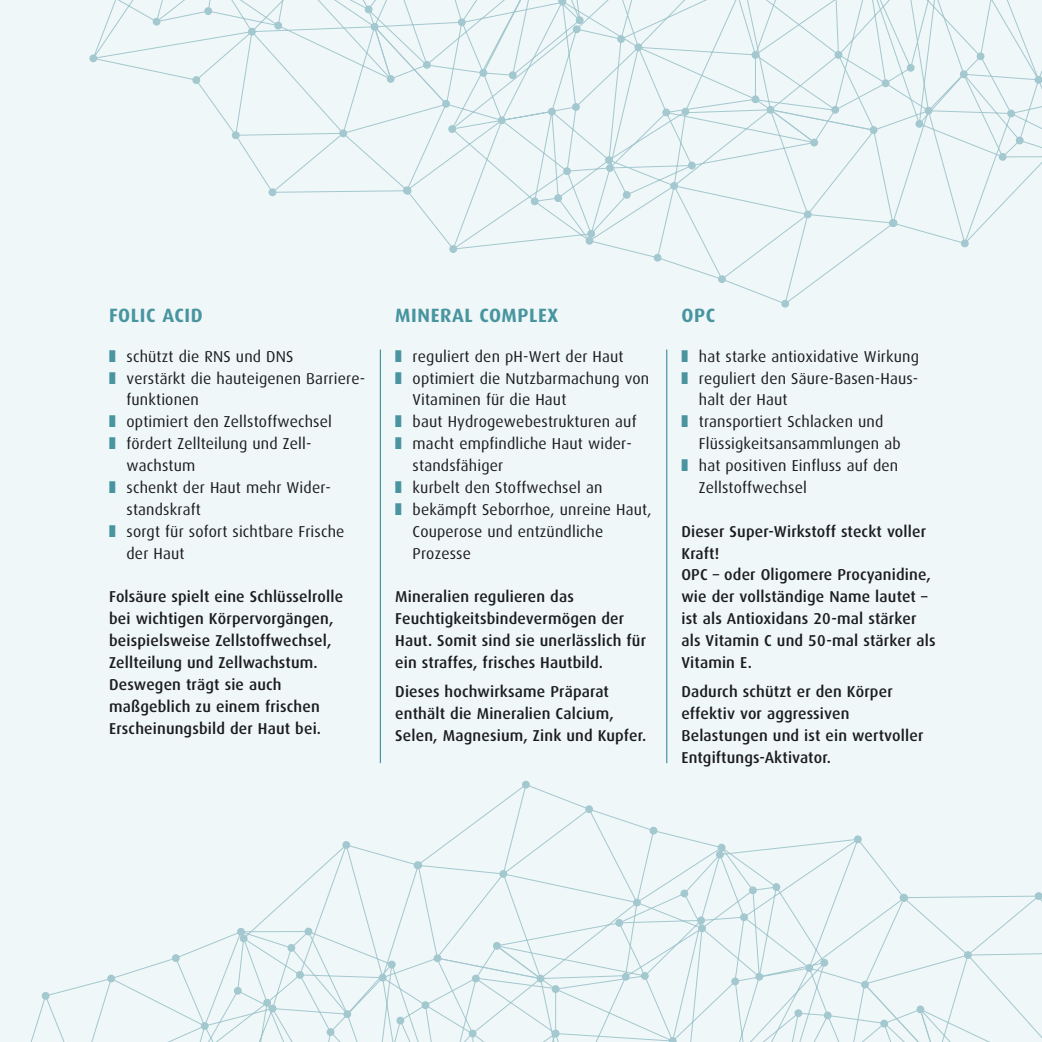
<style>
.page{position:relative;width:1042px;height:1042px;background:#f0f7f8}
.page>*{position:absolute;margin:0;border:0;box-sizing:border-box;transform-origin:0 0}
.t1{font:700 19.25px "Dax";letter-spacing:.03em;color:#4895a0}
.t2{font:500 15.75px/21.9px "Dax";letter-spacing:.01em;color:#1b1c20}
.t3{font:15.75px "Dax";letter-spacing:.01em;color:#1b1c20}
.s1{font-family:"European Pi Three";color:#4895a0}
</style>
<div class="page">
<svg style="left:961px;top:244px;width:8px;height:4px"></svg>
<svg style="left:894px;top:0;width:148px;height:244px"></svg>
<div style="left:890px;top:220px;width:7px;height:6px;background:#a3c8cf;border-radius:50%"></div>
<div style="left:889px;top:219px;width:8px;height:8px;border:1px solid #a3c8cf;border-radius:50%"></div>
<div style="left:782px;top:300px;width:6px;height:7px;background:#a3c8cf;border-radius:50%"></div>
<div style="left:781px;top:300px;width:8px;height:8px;border:1px solid #a3c8cf;border-radius:50%"></div>
<svg style="left:410px;top:0;width:484px;height:304px"></svg>
<svg style="left:404px;top:193px;width:9px;height:2px"></svg>
<svg style="left:268px;top:193px;width:9px;height:3px"></svg>
<svg style="left:89px;top:0;width:548px;height:193px"></svg>
<svg style="left:1033px;top:892px;width:9px;height:4px"></svg>
<svg style="left:943px;top:896px;width:99px;height:146px"></svg>
<svg style="left:342px;top:841px;width:8px;height:3px"></svg>
<svg style="left:30px;top:844px;width:387px;height:198px"></svg>
<div style="left:414px;top:862px;width:7px;height:6px;background:#a3c8cf;border-radius:50%"></div>
<div style="left:414px;top:861px;width:7px;height:8px;border:1px solid #a3c8cf;border-radius:50%"></div>
<div style="left:523px;top:781px;width:6px;height:7px;background:#a3c8cf;border-radius:50%"></div>
<div style="left:522px;top:781px;width:8px;height:7px;border:1px solid #a3c8cf;border-radius:50%"></div>
<svg style="left:417px;top:784px;width:526px;height:258px"></svg>
<hr style="left:380px;top:349px;width:1px;height:414px;background:#4895a0">
<hr style="left:666px;top:349px;width:1px;height:414px;background:#4895a0">
<p class="t1" style="left:109px;top:305px;width:85px">FOLIC ACID</p>
<p class="t3" style="left:109px;top:347px;width:105px"><span class="s1">M</span> schützt die RNS</p>
<p class="t3" style="left:236px;top:347px;width:49px">und DNS</p>
<p class="t3" style="left:109px;top:369px;width:257px"><span class="s1">M</span> verstärkt die hauteigenen Barriere-</p>
<p class="t3" style="left:126px;top:391px;width:74px">funktionen</p>
<p class="t3" style="left:109px;top:413px;width:224px"><span class="s1">M</span> optimiert den Zellstoffwechsel</p>
<p class="t3" style="left:109px;top:435px;width:202px"><span class="s1">M</span> fördert Zellteilung und Zell-</p>
<p class="t3" style="left:126px;top:457px;width:70px">wachstum</p>
<p class="t3" style="left:109px;top:479px;width:223px"><span class="s1">M</span> schenkt der Haut mehr Wider-</p>
<p class="t3" style="left:126px;top:500px;width:76px">standskraft</p>
<p class="t3" style="left:109px;top:522px;width:237px"><span class="s1">M</span> sorgt für sofort sichtbare Frische</p>
<p class="t3" style="left:126px;top:544px;width:60px">der Haut</p>
<p class="t2" style="left:109px;top:586px;width:235px">Folsäure spielt eine Schlüsselrolle bei wichtigen Körpervorgängen, beispielsweise Zellstoffwechsel,<br>Zellteilung und Zellwachstum.<br>Deswegen trägt sie auch maßgeblich zu einem frischen<br>Erscheinungsbild der Haut bei.</p>
<p class="t1" style="left:395px;top:305px;width:164px">MINERAL COMPLEX</p>
<p class="t3" style="left:395px;top:347px;width:230px"><span class="s1">M</span> reguliert den pH-Wert der Haut</p>
<p class="t3" style="left:395px;top:369px;width:255px"><span class="s1">M</span> optimiert die Nutzbarmachung von</p>
<p class="t3" style="left:413px;top:391px;width:155px">Vitaminen für die Haut</p>
<p class="t3" style="left:395px;top:413px;width:243px"><span class="s1">M</span> baut Hydrogewebestrukturen auf</p>
<p class="t3" style="left:395px;top:435px;width:238px"><span class="s1">M</span> macht empfindliche Haut wider-</p>
<p class="t3" style="left:413px;top:457px;width:92px">standsfähiger</p>
<p class="t3" style="left:395px;top:479px;width:209px"><span class="s1">M</span> kurbelt den Stoffwechsel an</p>
<p class="t3" style="left:395px;top:500px;width:258px"><span class="s1">M</span> bekämpft Seborrhoe, unreine Haut,</p>
<p class="t3" style="left:413px;top:522px;width:192px">Couperose und entzündliche</p>
<p class="t3" style="left:413px;top:544px;width:60px">Prozesse</p>
<p class="t2" style="left:395px;top:586px;width:252px">Mineralien regulieren das Feuchtigkeitsbindevermögen der Haut. Somit sind sie unerlässlich für ein straffes, frisches Hautbild.</p>
<p class="t2" style="left:395px;top:681px;width:252px">Dieses hochwirksame Präparat enthält die Mineralien Calcium,<br>Selen, Magnesium, Zink und Kupfer.</p>
<p class="t1" style="left:681px;top:305px;width:35px">OPC</p>
<p class="t3" style="left:681px;top:347px;width:239px"><span class="s1">M</span> hat starke antioxidative Wirkung</p>
<p class="t3" style="left:681px;top:369px;width:238px"><span class="s1">M</span> reguliert den Säure-Basen-Haus-</p>
<p class="t3" style="left:699px;top:391px;width:90px">halt der Haut</p>
<p class="t3" style="left:681px;top:413px;width:203px"><span class="s1">M</span> transportiert Schlacken und</p>
<p class="t3" style="left:699px;top:435px;width:203px">Flüssigkeitsansammlungen ab</p>
<p class="t3" style="left:681px;top:457px;width:218px"><span class="s1">M</span> hat positiven Einfluss auf den</p>
<p class="t3" style="left:699px;top:479px;width:110px">Zellstoffwechsel</p>
<p class="t2" style="left:681px;top:520px;width:256px">Dieser Super-Wirkstoff steckt voller<br>Kraft!<br>OPC – oder Oligomere Procyanidine, wie der vollständige Name lautet – ist als Antioxidans 20-mal stärker als Vitamin C und 50-mal stärker als<br>Vitamin E.</p>
<p class="t2" style="left:681px;top:681px;width:243px">Dadurch schützt er den Körper effektiv vor aggressiven<br>Belastungen und ist ein wertvoller<br>Entgiftungs-Aktivator.</p>
</div>
